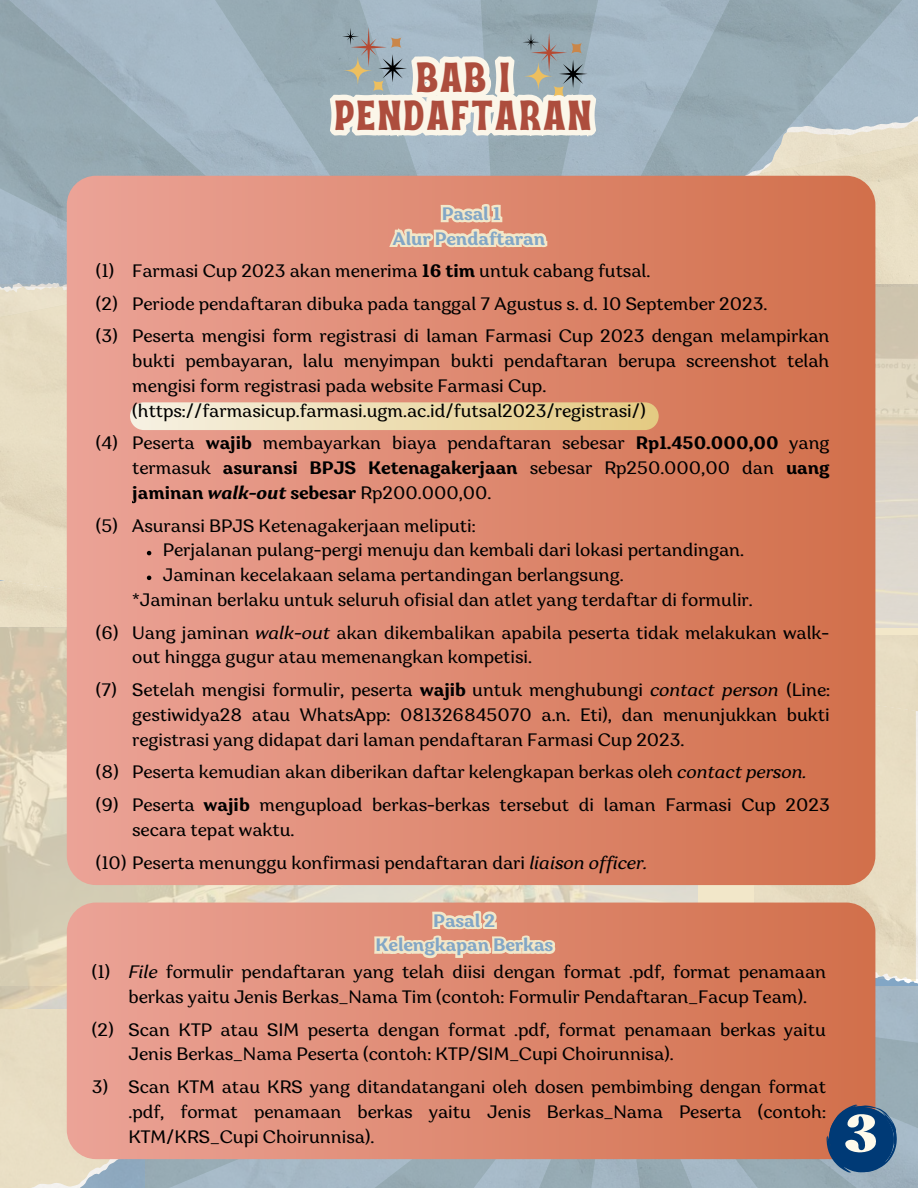
<style>
.page{position:relative;width:918px;height:1188px;background:#fff}
.page>*{position:absolute;margin:0;border:0;box-sizing:border-box;transform-origin:0 0}
.t1{font:75px "Bright";color:#fffaeb}
.t2{font:42px/38.2px "Ayr Tropika Island Int";letter-spacing:.065em;color:#ad4d3d;text-align:center}
.t3{font:18px/24.8px "Garbata";color:#000}
.t4{font:700 18px/24.8px "Garbata";color:#82a6c5;text-align:center}
.s1{font-weight:700}
.s2{font-weight:700;font-style:italic}
.s3{font-style:italic}
</style>
<div class="page">
<img style="left:0;top:333px;width:918px;height:295px">
<img style="left:0;top:986px;width:918px;height:202px">
<img style="left:0;top:627px;width:697px;height:382px">
<img style="left:0;top:0;width:918px;height:287px">
<img style="left:754px;top:635px;width:164px;height:344px">
<div style="left:67px;top:176px;width:808px;height:709px;background:linear-gradient(to right,#eba397,#d16f4b);border-radius:29px"></div>
<div style="left:67px;top:903px;width:808px;height:256px;background:linear-gradient(to right,#eba397,#d16f4b);border-radius:29px"></div>
<div style="left:130px;top:402px;width:529px;height:28px;background:linear-gradient(to right,#f6f1e3,#e4ca82);border-radius:14px"></div>
<svg style="left:147px;top:551px;width:4px;height:4px"></svg>
<svg style="left:147px;top:576px;width:4px;height:4px"></svg>
<svg style="left:386px;top:201px;width:165px;height:50px;background:#e5ac91"></svg>
<svg style="left:372px;top:886px;width:187px;height:76px;background:#e4b39b"></svg>
<svg style="left:826px;top:1105px;width:71px;height:68px;background:#29507d"></svg>
<svg style="left:320px;top:0;width:281px;height:158px;background:#b9c3c5"></svg>
<h2 class="t2" style="left:335px;top:54px;width:258px">BAB I<br>PENDAFTARAN</h2>
<p class="t4" style="left:393px;top:203px;width:154px">Pasal 1<br>Alur Pendaftaran</p>
<p class="t3" style="left:96px;top:256px;width:735px;line-height:32.7px">(1) Farmasi Cup 2023 akan menerima <span class="s1">16 tim</span> untuk cabang futsal.<br>(2) Periode pendaftaran dibuka pada tanggal 7 Agustus s. d. 10 September 2023.<br>(3) Peserta mengisi form registrasi di laman Farmasi Cup 2023 dengan melampirkan</p>
<p class="t3" style="left:132px;top:351px;width:699px">bukti pembayaran, lalu menyimpan bukti pendaftaran berupa screenshot telah mengisi form registrasi pada website Farmasi Cup. (https://farmasicup.farmasi.ugm.ac.id/futsal2023/registrasi/)</p>
<p class="t3" style="left:132px;top:433px;width:699px;text-align:justify;text-indent:-36px">(4) Peserta <span class="s1">wajib</span> membayarkan biaya pendaftaran sebesar <span class="s1">Rp1.450.000,00</span> yang termasuk <span class="s1">asuransi BPJS Ketenagakerjaan</span> sebesar Rp250.000,00 dan <span class="s1">uang jaminan</span> <span class="s2">walk-out</span> <span class="s1">sebesar</span> Rp200.000,00.</p>
<p class="t3" style="left:96px;top:515px;width:23px">(5)</p>
<p class="t3" style="left:163px;top:540px;width:583px">Perjalanan pulang-pergi menuju dan kembali dari lokasi pertandingan.<br>Jaminan kecelakaan selama pertandingan berlangsung.</p>
<p class="t3" style="left:132px;top:515px;width:345px">Asuransi BPJS Ketenagakerjaan meliputi:</p>
<p class="t3" style="left:96px;top:585px;width:735px;line-height:32.7px;text-indent:36px">*Jaminan berlaku untuk seluruh ofisial dan atlet yang terdaftar di formulir.<br>(6) Uang jaminan <span class="s3">walk-out</span> akan dikembalikan apabila peserta tidak melakukan walk-</p>
<p class="t3" style="left:96px;top:643px;width:736px;line-height:32.7px;text-indent:36px">out hingga gugur atau memenangkan kompetisi.<br>(7) Setelah mengisi formulir, peserta <span class="s1">wajib</span> untuk menghubungi <span class="s3">contact person</span> (Line:</p>
<p class="t3" style="left:132px;top:704px;width:699px">gestiwidya28 atau WhatsApp: 081326845070 a.n. Eti), dan menunjukkan bukti registrasi yang didapat dari laman pendaftaran Farmasi Cup 2023.</p>
<p class="t3" style="left:96px;top:758px;width:735px;line-height:32.7px">(8) Peserta kemudian akan diberikan daftar kelengkapan berkas oleh <span class="s3">contact person. </span>(9) Peserta <span class="s1">wajib</span> mengupload berkas-berkas tersebut di laman Farmasi Cup 2023</p>
<p class="t3" style="left:96px;top:815px;width:553px;line-height:32.7px;text-indent:36px">secara tepat waktu.<br>(10) Peserta menunggu konfirmasi pendaftaran dari <span class="s3">liaison officer.</span></p>
<p class="t4" style="left:375px;top:910px;width:179px">Pasal 2<br>Kelengkapan Berkas</p>
<p class="t3" style="left:128px;top:962px;width:699px;text-indent:-37px">(1) <span class="s3">File</span> formulir pendaftaran yang telah diisi dengan format .pdf, format penamaan berkas yaitu Jenis Berkas_Nama Tim (contoh: Formulir Pendaftaran_Facup Team).</p>
<p class="t3" style="left:128px;top:1019px;width:699px;text-indent:-37px">(2) Scan KTP atau SIM peserta dengan format .pdf, format penamaan berkas yaitu<br>Jenis Berkas_Nama Peserta (contoh: KTP/SIM_Cupi Choirunnisa).</p>
<p class="t3" style="left:128px;top:1077px;width:699px;text-align:justify;text-indent:-37px">3) Scan KTM atau KRS yang ditandatangani oleh dosen pembimbing dengan format .pdf, format penamaan berkas yaitu Jenis Berkas_Nama Peserta (contoh:<br>KTM/KRS_Cupi Choirunnisa).</p>
<h1 class="t1" style="left:845px;top:1102px;width:33px">3</h1>
</div>
